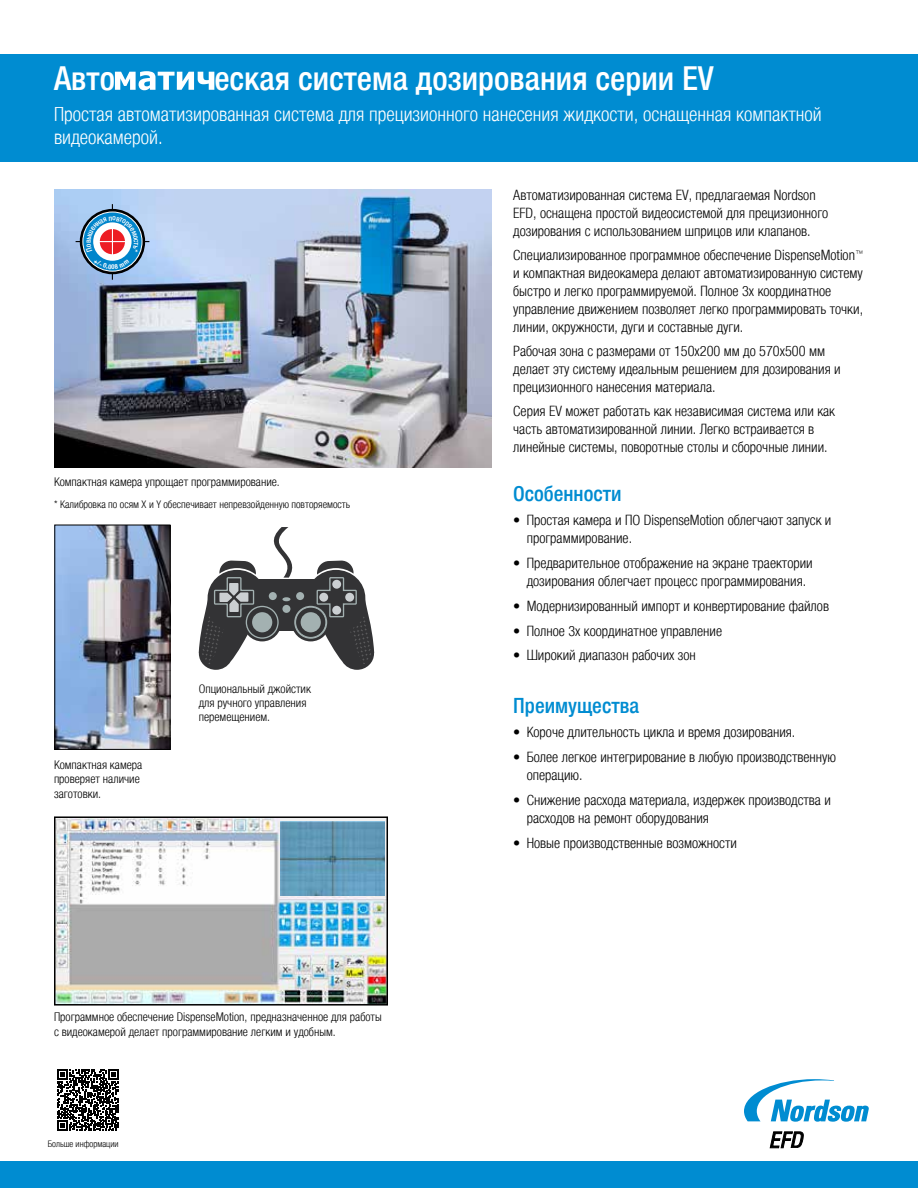
<style>
.page{position:relative;width:918px;height:1188px;background:#fff}
.page>*{position:absolute;margin:0;border:0;box-sizing:border-box;transform-origin:0 0}
.t1{font:500 condensed 33px "Helvetica Neue LTCYR";color:#fff}
.t2{font:500 condensed 21px "Helvetica Neue LTCYR";color:#008cd1}
.t3{font:300 condensed 19.5px/23.4px "Helvetica Neue LTCYR";color:#fff}
.t4{font:300 condensed 14.25px/18px "Helvetica Neue LTCYR";color:#000}
.t5{font:300 condensed 12px/14.4px "Helvetica Neue LTCYR";color:#000}
.t6{font:300 condensed 10.5px "Helvetica Neue LTCYR";color:#000}
.t7{font:300 condensed 9px "Helvetica Neue LTCYR";color:#000}
</style>
<div class="page">
<div style="left:0;top:54px;width:918px;height:108px;background:#008cd1"></div>
<div style="left:0;top:1161px;width:918px;height:27px;background:#008cd1"></div>
<img style="left:54px;top:190px;width:437px;height:278px">
<svg style="left:115px;top:71px;width:99px;height:19px"></svg>
<img style="left:57px;top:527px;width:111px;height:221px">
<div style="left:55px;top:525px;width:115px;height:225px;border:1px solid #000"></div>
<div style="left:245px;top:579px;width:83px;height:52px;background:#333335"></div>
<svg style="left:293px;top:604px;width:36px;height:36px"></svg>
<div style="left:292px;top:603px;width:38px;height:38px;border:3px solid #333335;border-radius:50%"></div>
<svg style="left:296px;top:607px;width:30px;height:30px"></svg>
<div style="left:296px;top:607px;width:30px;height:30px;border:1px solid #a3b1b1;border-radius:50%"></div>
<div style="left:301px;top:612px;width:20px;height:20px;background:#a3b1b1;border-radius:50%"></div>
<div style="left:296px;top:592px;width:8px;height:8px;background:#a3b1b1;border-radius:50%"></div>
<svg style="left:307px;top:560px;width:67px;height:110px"></svg>
<svg style="left:199px;top:527px;width:97px;height:143px"></svg>
<svg style="left:57px;top:1069px;width:61px;height:62px"></svg>
<svg style="left:770px;top:1132px;width:34px;height:16px"></svg>
<svg style="left:744px;top:1079px;width:125px;height:43px"></svg>
<img style="left:57px;top:819px;width:328px;height:184px">
<div style="left:54px;top:816px;width:334px;height:190px;border:2px solid #000"></div>
<img style="left:281px;top:821px;width:104px;height:74px">
<svg style="left:76px;top:204px;width:73px;height:76px;background:#7e9ec0"></svg>
<h1 class="t1" style="left:54px;top:60px;width:62px">Авто</h1>
<h1 class="t1" style="left:214px;top:60px;width:501px">еская система дозирования серии EV</h1>
<h3 class="t3" style="left:54px;top:102px;width:769px">Простая автоматизированная система для прецизионного нанесения жидкости, оснащенная компактной видеокамерой.</h3>
<p class="t5" style="left:54px;top:474px;width:227px">Компактная камера упрощает программирование.</p>
<p class="t6" style="left:54px;top:498px;width:298px">* Калибровка по осям X и Y обеспечивает непревзойденную повторяемость</p>
<p class="t5" style="left:54px;top:758px;width:90px">Компактная камера проверяет наличие заготовки.</p>
<p class="t5" style="left:199px;top:681px;width:114px">Опциональный джойстик для ручного управления перемещением.</p>
<p class="t5" style="left:54px;top:1010px;width:329px">Программное обеспечение DispenseMotion, предназначенное для работы с видеокамерой делает программирование легким и удобным.</p>
<p class="t7" style="left:48px;top:1139px;width:72px">Больше информации</p>
<p class="t4" style="left:513px;top:186px;width:317px">Автоматизированная система EV, предлагаемая Nordson<br>EFD, оснащена простой видеосистемой для прецизионного дозирования с использованием шприцов или клапанов.</p>
<p class="t4" style="left:513px;top:246px;width:352px">Специализированное программное обеспечение DispenseMotion<sup>™ </sup>и компактная видеокамера делают автоматизированную систему быстро и легко программируемой. Полное 3х координатное управление движением позволяет легко программировать точки, линии, окружности, дуги и составные дуги.</p>
<p class="t4" style="left:513px;top:342px;width:329px">Рабочая зона с размерами от 150х200 мм до 570х500 мм делает эту систему идеальным решением для дозирования и прецизионного нанесения материала.</p>
<p class="t4" style="left:513px;top:402px;width:323px">Серия EV может работать как независимая система или как часть автоматизированной линии. Легко встраивается в линейные системы, поворотные столы и сборочные линии.</p>
<h2 class="t2" style="left:513px;top:482px;width:110px">Особенности</h2>
<p class="t4" style="left:527px;top:512px;width:306px;text-indent:-13px">• Простая камера и ПО DispenseMotion облегчают запуск и программирование.</p>
<p class="t4" style="left:513px;top:554px;width:301px;text-align:center">• Предварительное отображение на экране траектории дозирования облегчает процесс программирования.</p>
<p class="t4" style="left:513px;top:597px;width:317px">• Модернизированный импорт и конвертирование файлов</p>
<p class="t4" style="left:513px;top:622px;width:210px">• Полное 3х координатное управление</p>
<p class="t4" style="left:513px;top:647px;width:184px">• Широкий диапазон рабочих зон</p>
<h2 class="t2" style="left:513px;top:694px;width:128px">Преимущества</h2>
<p class="t4" style="left:513px;top:723px;width:284px">• Короче длительность цикла и время дозирования.</p>
<p class="t4" style="left:527px;top:748px;width:311px;text-indent:-13px">• Более легкое интегрирование в любую производственную операцию.</p>
<p class="t4" style="left:527px;top:791px;width:306px;text-indent:-13px">• Снижение расхода материала, издержек производства и расходов на ремонт оборудования</p>
<p class="t4" style="left:513px;top:834px;width:225px">• Новые производственные возможности</p>
</div>
